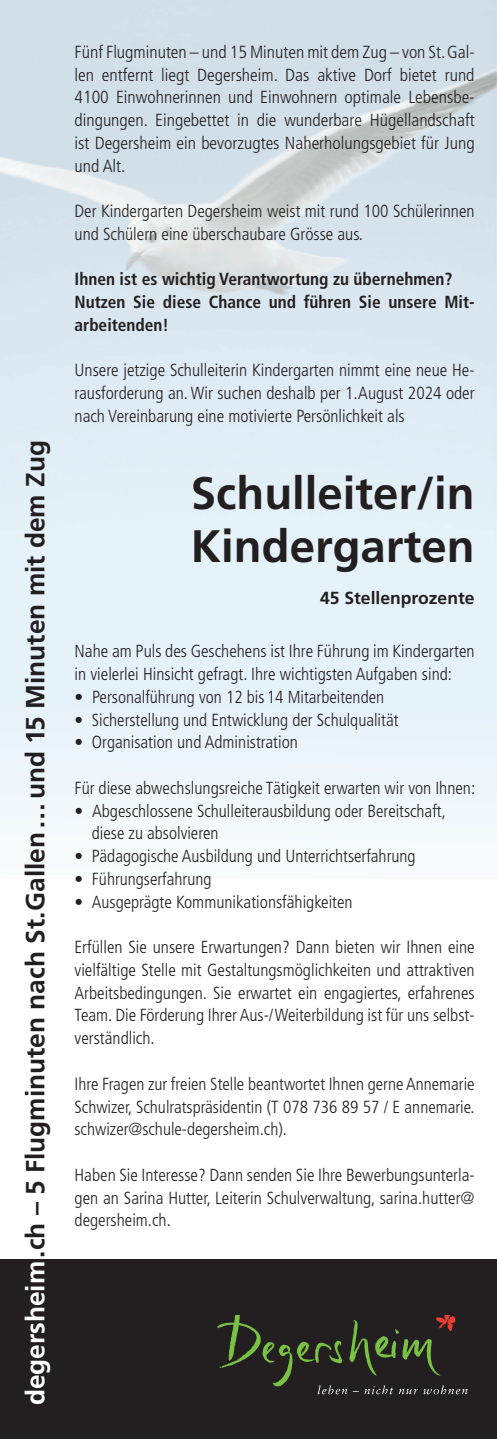
<style>
.page{position:relative;width:497px;height:1439px;background:#fff}
.page>*{position:absolute;margin:0;border:0;box-sizing:border-box;transform-origin:0 0}
.t1{font:700 45.5px/52.5px "Frutiger LT Std";color:#231f20}
.t2{font:700 26.25px "Frutiger LT Std";color:#231f20}
.t3{font:300 condensed 17.5px/22.8px "Frutiger LT Std";color:#231f20;text-align:justify}
.t4{font:700 condensed 17.5px/22.8px "Frutiger LT Std";color:#231f20}
.t5{font:700 17.5px "Frutiger LT Std";color:#231f20}
.s1{color:#fff}
</style>
<div class="page">
<div style="left:0;top:1259px;width:496px;height:180px;background:#231f20"></div>
<svg style="left:217px;top:1315px;width:250px;height:79px"></svg>
<h2 class="t2" style="left:20px;top:1405px;width:966px;rotate:-90deg"><span class="s1">degersheim</span>.ch – 5 Flugminuten nach St.Gallen…und 15 Minuten mit dem Zug</h2>
<p class="t3" style="left:74px;top:41px;width:401px">Fünf Flugminuten – und 15 Minuten mit dem Zug – von St.Gal&shy;len entfernt liegt Degersheim. Das aktive Dorf bietet rund 4100 Einwohnerinnen und Einwohnern optimale Lebensbe&shy;dingungen. Eingebettet in die wunderbare Hügellandschaft ist Degersheim ein bevorzugtes Naherholungsgebiet für Jung und Alt.</p>
<p class="t3" style="left:74px;top:200px;width:401px">Der Kindergarten Degersheim weist mit rund 100 Schülerinnen und Schülern eine überschaubare Grösse aus.</p>
<p class="t4" style="left:74px;top:268px;width:401px">Ihnen ist es wichtig Verantwortung zu übernehmen?<br>Nutzen Sie diese Chance und führen Sie unsere Mit&shy;arbeitenden!</p>
<p class="t3" style="left:74px;top:359px;width:401px">Unsere jetzige Schulleiterin Kindergarten nimmt eine neue He&shy;rausforderung an. Wir suchen deshalb per 1.August 2024 oder nach Vereinbarung eine motivierte Persönlichkeit als</p>
<h1 class="t1" style="left:191px;top:467px;width:285px">Schulleiter/in<br>Kindergarten</h1>
<p class="t5" style="left:319px;top:588px;width:156px">45 Stellenprozente</p>
<p class="t3" style="left:74px;top:640px;width:401px">Nahe am Puls des Geschehens ist Ihre Führung im Kindergarten in vielerlei Hinsicht gefragt. Ihre wichtigsten Aufgaben sind:</p>
<p class="t3" style="left:74px;top:686px;width:311px">• Personalführung von 12 bis 14 Mitarbeitenden</p>
<p class="t3" style="left:74px;top:708px;width:325px">• Sicherstellung und Entwicklung der Schulqualität</p>
<p class="t3" style="left:74px;top:731px;width:225px">• Organisation und Administration</p>
<p class="t3" style="left:74px;top:777px;width:401px">Für diese abwechslungsreiche Tätigkeit erwarten wir von Ihnen:</p>
<p class="t3" style="left:92px;top:799px;width:355px;text-indent:-17px">• Abgeschlossene Schulleiterausbildung oder Bereitschaft, diese zu absolvieren</p>
<p class="t3" style="left:74px;top:845px;width:342px">• Pädagogische Ausbildung und Unterrichtserfahrung</p>
<p class="t3" style="left:74px;top:868px;width:138px">• Führungserfahrung</p>
<p class="t3" style="left:74px;top:890px;width:279px">• Ausgeprägte Kommunikationsfähigkeiten</p>
<p class="t3" style="left:74px;top:936px;width:401px">Erfüllen Sie unsere Erwartungen? Dann bieten wir Ihnen eine vielfältige Stelle mit Gestaltungsmöglichkeiten und attraktiven Arbeitsbedingungen. Sie erwartet ein engagiertes, erfahrenes Team. Die Förderung Ihrer Aus-/Weiterbildung ist für uns selbst&shy;verständlich.</p>
<p class="t3" style="left:74px;top:1072px;width:401px">Ihre Fragen zur freien Stelle beantwortet Ihnen gerne Annemarie Schwizer, Schulratspräsidentin (T 078 736 89 57 / E annemarie. schwizer@schule-degersheim.ch).</p>
<p class="t3" style="left:74px;top:1163px;width:401px">Haben Sie Interesse? Dann senden Sie Ihre Bewerbungsunterla&shy;gen an Sarina Hutter, Leiterin Schulverwaltung, sarina.hutter@ degersheim.ch.</p>
</div>
